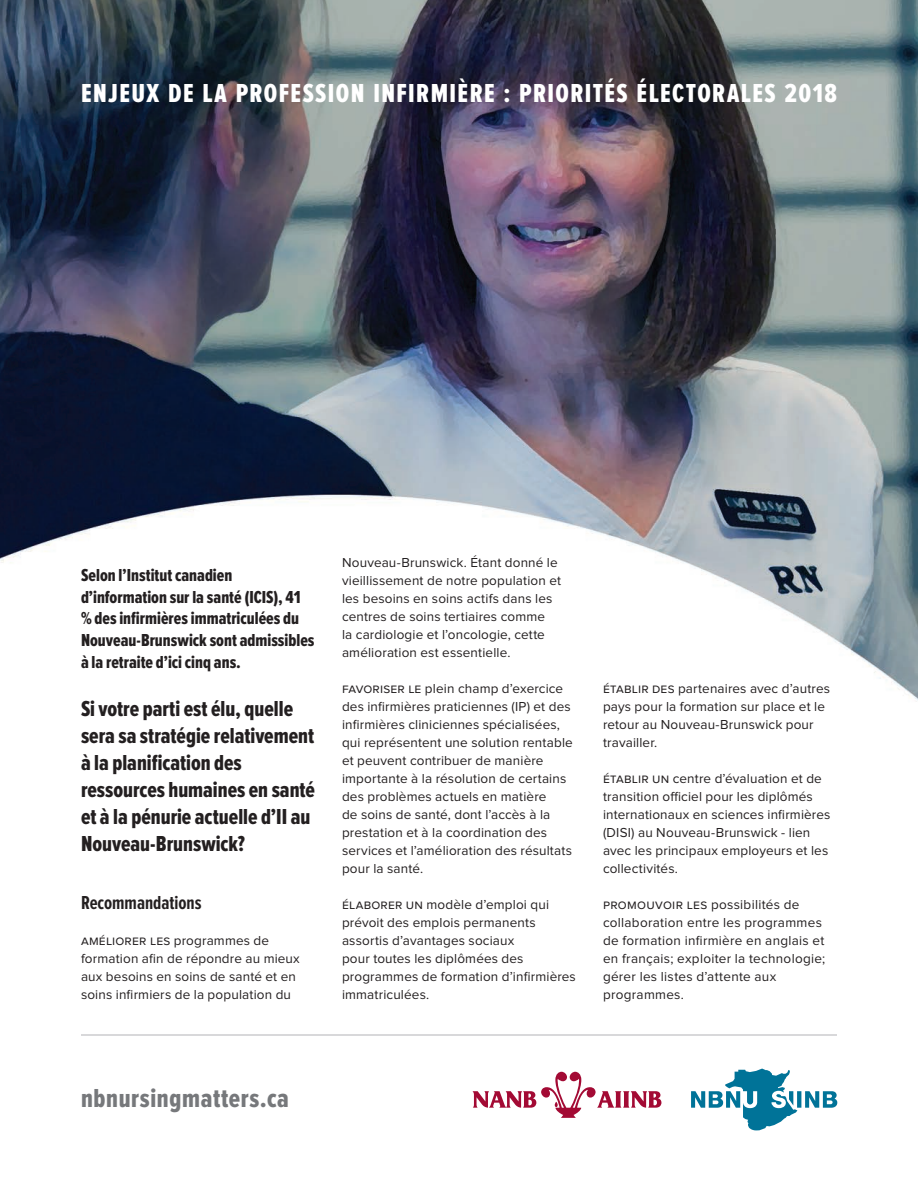
<style>
.page{position:relative;width:918px;height:1188px;background:#fff}
.page>*{position:absolute;margin:0;border:0;box-sizing:border-box;transform-origin:0 0}
.t1{font:27px "Proxima Nova Ex Cn Extrabld";letter-spacing:.05em;color:#fff}
.h1_small{font:27px "Proxima Nova Ex Cn Extrabld";letter-spacing:.025em;color:#76787b}
.h1_small-2{font:22.5px/27px "Proxima Nova Ex Cn Extrabld";color:#231f20}
.t2{font:700 19.5px "Proxima Nova Ex Cn";color:#231f20}
.h1_small-3{font:18px/21.6px "Proxima Nova Ex Cn Extrabld";color:#231f20}
.t3{font:13.5px/18px "Proxima Nova";letter-spacing:.01em;color:#231f20}
</style>
<div class="page">
<svg style="left:691px;top:1069px;width:146px;height:61px"></svg>
<svg style="left:473px;top:1072px;width:188px;height:46px"></svg>
<hr style="left:81px;top:1035px;width:756px;height:1px;background:#b2b3b7">
<img style="left:0;top:0;width:918px;height:702px">
<p class="t1" style="left:81px;top:78px;width:758px">ENJEUX DE LA PROFESSION INFIRMIÈRE : PRIORITÉS ÉLECTORALES 2018</p>
<p class="h1_small-3" style="left:81px;top:565px;width:235px">Selon l’Institut canadien d’information sur la santé (ICIS), 41 % des infirmières immatriculées du Nouveau-Brunswick sont admissibles à la retraite d’ici cinq ans.</p>
<p class="h1_small-2" style="left:81px;top:696px;width:236px">Si votre parti est élu, quelle sera sa stratégie relativement à la planification des ressources humaines en santé et à la pénurie actuelle d’II au<br>Nouveau-Brunswick?</p>
<p class="t2" style="left:81px;top:892px;width:122px">Recommandations</p>
<p class="t3" style="left:81px;top:932px;width:220px">améliorer les programmes de formation afin de répondre au mieux aux besoins en soins de santé et en soins infirmiers de la population du</p>
<p class="t3" style="left:342px;top:554px;width:221px">Nouveau-Brunswick. Étant donné le vieillissement de notre population et les besoins en soins actifs dans les centres de soins tertiaires comme<br>la cardiologie et l’oncologie, cette amélioration est essentielle.</p>
<p class="t3" style="left:342px;top:680px;width:232px">favoriser le plein champ d’exercice des infirmières praticiennes (IP) et des infirmières cliniciennes spécialisées, qui représentent une solution rentable et peuvent contribuer de manière importante à la résolution de certains des problèmes actuels en matière<br>de soins de santé, dont l’accès à la prestation et à la coordination des services et l’amélioration des résultats pour la santé.</p>
<p class="t3" style="left:342px;top:896px;width:235px">élaborer un modèle d’emploi qui prévoit des emplois permanents assortis d’avantages sociaux<br>pour toutes les diplômées des programmes de formation d’infirmières immatriculées.</p>
<p class="t3" style="left:603px;top:680px;width:229px">établir des partenaires avec d’autres pays pour la formation sur place et le retour au Nouveau-Brunswick pour travailler.</p>
<p class="t3" style="left:603px;top:770px;width:229px">établir un centre d’évaluation et de transition officiel pour les diplômés internationaux en sciences infirmières (DISI) au Nouveau-Brunswick - lien avec les principaux employeurs et les collectivités.</p>
<p class="t3" style="left:603px;top:896px;width:224px">promouvoir les possibilités de collaboration entre les programmes de formation infirmière en anglais et en français; exploiter la technologie; gérer les listes d’attente aux programmes.</p>
<p class="h1_small" style="left:81px;top:1083px;width:209px">nbnursingmatters.ca</p>
</div>
